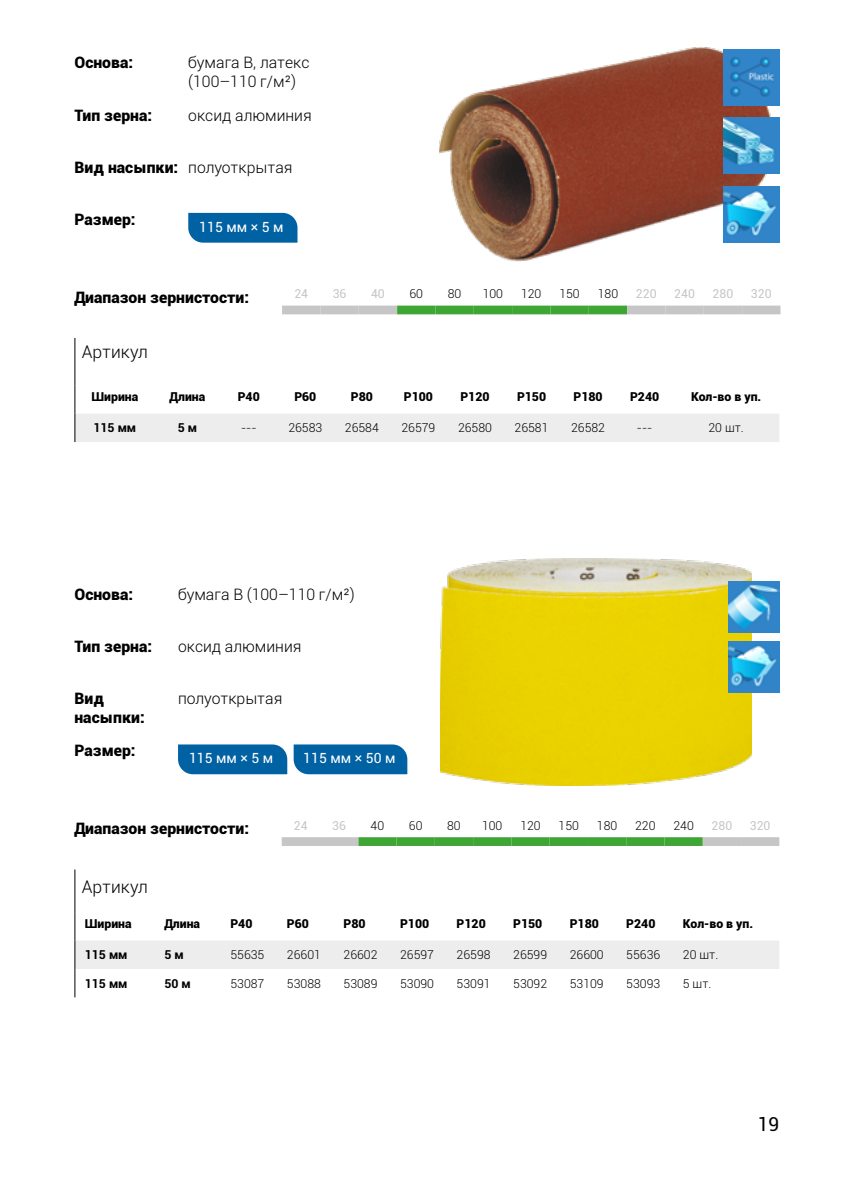
<style>
.page{position:relative;width:844px;height:1191px;background:#fff}
.page>*{position:absolute;margin:0;border:0;box-sizing:border-box;transform-origin:0 0}
.t1{font:19.25px "Roboto";color:#000}
.t2{font:300 17.5px "Roboto";color:#000}
.t3{font:300 15.75px/18.9px "Roboto";color:#000}
.t4{font:900 15.75px/19.2px "Roboto";color:#000}
.t5{font:14px "Roboto";color:#fff}
.t6{font:300 12.25px "Roboto";color:#000}
.t7{font:900 12.25px "Roboto";color:#000}
.t8{font:12.25px "Roboto";color:#c6c6c6}
.t9{font:700 12.25px "Roboto";color:#000}
.s1{font-weight:900}
</style>
<div class="page">
<div style="left:397px;top:305px;width:38px;height:9px;background:#3fa535"></div>
<div style="left:588px;top:305px;width:39px;height:9px;background:#3fa535"></div>
<div style="left:435px;top:305px;width:38px;height:9px;background:#3fa535"></div>
<div style="left:473px;top:305px;width:39px;height:9px;background:#3fa535"></div>
<div style="left:512px;top:305px;width:38px;height:9px;background:#3fa535"></div>
<div style="left:550px;top:305px;width:38px;height:9px;background:#3fa535"></div>
<div style="left:282px;top:305px;width:38px;height:9px;background:#c6c6c6"></div>
<div style="left:320px;top:305px;width:38px;height:9px;background:#c6c6c6"></div>
<div style="left:358px;top:305px;width:39px;height:9px;background:#c6c6c6"></div>
<div style="left:627px;top:305px;width:38px;height:9px;background:#c6c6c6"></div>
<div style="left:665px;top:305px;width:38px;height:9px;background:#c6c6c6"></div>
<div style="left:703px;top:305px;width:39px;height:9px;background:#c6c6c6"></div>
<div style="left:742px;top:305px;width:38px;height:9px;background:#c6c6c6"></div>
<img style="left:439px;top:47px;width:331px;height:214px">
<div style="left:188px;top:213px;width:109px;height:30px;background:#0061a3"></div>
<hr style="left:74px;top:338px;width:1px;height:47px;background:#000">
<svg style="left:74px;top:385px;width:705px;height:57px"></svg>
<img style="left:440px;top:558px;width:311px;height:227px">
<div style="left:358px;top:837px;width:38px;height:9px;background:#3fa535"></div>
<div style="left:396px;top:837px;width:38px;height:9px;background:#3fa535"></div>
<div style="left:587px;top:837px;width:39px;height:9px;background:#3fa535"></div>
<div style="left:626px;top:837px;width:38px;height:9px;background:#3fa535"></div>
<div style="left:664px;top:837px;width:38px;height:9px;background:#3fa535"></div>
<div style="left:434px;top:837px;width:39px;height:9px;background:#3fa535"></div>
<div style="left:473px;top:837px;width:38px;height:9px;background:#3fa535"></div>
<div style="left:511px;top:837px;width:38px;height:9px;background:#3fa535"></div>
<div style="left:549px;top:837px;width:38px;height:9px;background:#3fa535"></div>
<div style="left:282px;top:837px;width:38px;height:9px;background:#c6c6c6"></div>
<div style="left:320px;top:837px;width:38px;height:9px;background:#c6c6c6"></div>
<div style="left:702px;top:837px;width:38px;height:9px;background:#c6c6c6"></div>
<div style="left:740px;top:837px;width:39px;height:9px;background:#c6c6c6"></div>
<div style="left:178px;top:744px;width:109px;height:30px;background:#0061a3"></div>
<div style="left:293px;top:744px;width:114px;height:30px;background:#0061a3"></div>
<hr style="left:74px;top:869px;width:1px;height:43px;background:#000">
<svg style="left:74px;top:912px;width:705px;height:85px"></svg>
<img style="left:728px;top:581px;width:51px;height:51px">
<img style="left:728px;top:641px;width:51px;height:51px">
<img style="left:723px;top:50px;width:56px;height:56px">
<img style="left:723px;top:118px;width:56px;height:56px">
<img style="left:723px;top:186px;width:56px;height:56px">
<p class="t4" style="left:74px;top:53px;width:60px">Основа:</p>
<p class="t3" style="left:188px;top:53px;width:123px">бумага В, латекс (100–110 г/м²)</p>
<p class="t4" style="left:74px;top:105px;width:79px">Тип зерна:</p>
<p class="t3" style="left:188px;top:105px;width:125px">оксид алюминия</p>
<p class="t3" style="left:74px;top:157px;width:219px"><span class="s1">Вид насыпки:</span> полуоткрытая</p>
<p class="t4" style="left:74px;top:209px;width:63px">Размер:</p>
<p class="t5" style="left:199px;top:217px;width:86px">115 мм × 5 м</p>
<p class="t4" style="left:74px;top:287px;width:176px">Диапазон зернистости:</p>
<p class="t8" style="left:294px;top:285px;width:15px">24</p>
<p class="t8" style="left:332px;top:285px;width:15px">36</p>
<p class="t8" style="left:371px;top:285px;width:15px">40</p>
<p class="t6" style="left:409px;top:285px;width:15px">60</p>
<p class="t6" style="left:447px;top:285px;width:15px">80</p>
<p class="t6" style="left:482px;top:285px;width:22px">100</p>
<p class="t6" style="left:521px;top:285px;width:22px">120</p>
<p class="t6" style="left:559px;top:285px;width:22px">150</p>
<p class="t6" style="left:597px;top:285px;width:22px">180</p>
<p class="t8" style="left:635px;top:285px;width:22px">220</p>
<p class="t8" style="left:674px;top:285px;width:22px">240</p>
<p class="t8" style="left:712px;top:285px;width:22px">280</p>
<p class="t8" style="left:750px;top:285px;width:22px">320</p>
<h2 class="t2" style="left:82px;top:340px;width:67px">Артикул</h2>
<p class="t7" style="left:91px;top:388px;width:48px">Ширина</p>
<p class="t7" style="left:169px;top:388px;width:37px">Длина</p>
<p class="t7" style="left:238px;top:388px;width:24px">Р40</p>
<p class="t7" style="left:294px;top:388px;width:24px">Р60</p>
<p class="t7" style="left:351px;top:388px;width:24px">Р80</p>
<p class="t7" style="left:404px;top:388px;width:31px">Р100</p>
<p class="t7" style="left:460px;top:388px;width:31px">Р120</p>
<p class="t7" style="left:517px;top:388px;width:31px">Р150</p>
<p class="t7" style="left:573px;top:388px;width:31px">Р180</p>
<p class="t7" style="left:630px;top:388px;width:31px">Р240</p>
<p class="t7" style="left:690px;top:388px;width:72px">Кол-во в уп.</p>
<p class="t9" style="left:93px;top:419px;width:44px">115 мм</p>
<p class="t9" style="left:178px;top:419px;width:21px">5 м</p>
<p class="t6" style="left:241px;top:419px;width:17px">---</p>
<p class="t6" style="left:288px;top:419px;width:35px">26583</p>
<p class="t6" style="left:345px;top:419px;width:35px">26584</p>
<p class="t6" style="left:401px;top:419px;width:35px">26579</p>
<p class="t6" style="left:458px;top:419px;width:35px">26580</p>
<p class="t6" style="left:514px;top:419px;width:35px">26581</p>
<p class="t6" style="left:571px;top:419px;width:35px">26582</p>
<p class="t6" style="left:636px;top:419px;width:17px">---</p>
<p class="t6" style="left:708px;top:419px;width:37px">20 шт.</p>
<p class="t4" style="left:74px;top:584px;width:60px">Основа:</p>
<p class="t3" style="left:178px;top:584px;width:178px">бумага В (100–110 г/м²)</p>
<p class="t4" style="left:74px;top:636px;width:79px">Тип зерна:</p>
<p class="t3" style="left:178px;top:636px;width:125px">оксид алюминия</p>
<p class="t4" style="left:74px;top:688px;width:72px">Вид насыпки:</p>
<p class="t3" style="left:178px;top:688px;width:106px">полуоткрытая</p>
<p class="t4" style="left:74px;top:740px;width:63px">Размер:</p>
<p class="t5" style="left:189px;top:748px;width:86px">115 мм × 5 м</p>
<p class="t5" style="left:303px;top:748px;width:94px">115 мм × 50 м</p>
<p class="t4" style="left:74px;top:818px;width:176px">Диапазон зернистости:</p>
<p class="t8" style="left:294px;top:816px;width:15px">24</p>
<p class="t8" style="left:332px;top:816px;width:15px">36</p>
<p class="t6" style="left:370px;top:816px;width:15px">40</p>
<p class="t6" style="left:409px;top:816px;width:15px">60</p>
<p class="t6" style="left:447px;top:816px;width:15px">80</p>
<p class="t6" style="left:482px;top:816px;width:22px">100</p>
<p class="t6" style="left:520px;top:816px;width:22px">120</p>
<p class="t6" style="left:558px;top:816px;width:22px">150</p>
<p class="t6" style="left:596px;top:816px;width:22px">180</p>
<p class="t6" style="left:635px;top:816px;width:22px">220</p>
<p class="t6" style="left:673px;top:816px;width:22px">240</p>
<p class="t8" style="left:711px;top:816px;width:22px">280</p>
<p class="t8" style="left:749px;top:816px;width:22px">320</p>
<h2 class="t2" style="left:82px;top:874px;width:67px">Артикул</h2>
<p class="t7" style="left:85px;top:915px;width:48px">Ширина</p>
<p class="t7" style="left:164px;top:915px;width:37px">Длина</p>
<p class="t7" style="left:230px;top:915px;width:24px">Р40</p>
<p class="t7" style="left:287px;top:915px;width:24px">Р60</p>
<p class="t7" style="left:343px;top:915px;width:24px">Р80</p>
<p class="t7" style="left:400px;top:915px;width:31px">Р100</p>
<p class="t7" style="left:456px;top:915px;width:31px">Р120</p>
<p class="t7" style="left:513px;top:915px;width:31px">Р150</p>
<p class="t7" style="left:569px;top:915px;width:31px">Р180</p>
<p class="t7" style="left:626px;top:915px;width:31px">Р240</p>
<p class="t7" style="left:682px;top:915px;width:72px">Кол-во в уп.</p>
<p class="t9" style="left:85px;top:946px;width:44px">115 мм</p>
<p class="t9" style="left:164px;top:946px;width:21px">5 м</p>
<p class="t6" style="left:230px;top:946px;width:35px">55635</p>
<p class="t6" style="left:287px;top:946px;width:35px">26601</p>
<p class="t6" style="left:343px;top:946px;width:35px">26602</p>
<p class="t6" style="left:400px;top:946px;width:35px">26597</p>
<p class="t6" style="left:456px;top:946px;width:35px">26598</p>
<p class="t6" style="left:513px;top:946px;width:35px">26599</p>
<p class="t6" style="left:569px;top:946px;width:35px">26600</p>
<p class="t6" style="left:626px;top:946px;width:35px">55636</p>
<p class="t6" style="left:682px;top:946px;width:37px">20 шт.</p>
<p class="t9" style="left:85px;top:974px;width:44px">115 мм</p>
<p class="t9" style="left:164px;top:974px;width:28px">50 м</p>
<p class="t6" style="left:230px;top:975px;width:35px">53087</p>
<p class="t6" style="left:287px;top:975px;width:35px">53088</p>
<p class="t6" style="left:343px;top:975px;width:35px">53089</p>
<p class="t6" style="left:400px;top:975px;width:35px">53090</p>
<p class="t6" style="left:456px;top:975px;width:35px">53091</p>
<p class="t6" style="left:513px;top:975px;width:35px">53092</p>
<p class="t6" style="left:569px;top:975px;width:35px">53109</p>
<p class="t6" style="left:626px;top:975px;width:35px">53093</p>
<p class="t6" style="left:682px;top:975px;width:30px">5 шт.</p>
<h1 class="t1" style="left:757px;top:1110px;width:23px">19</h1>
</div>
